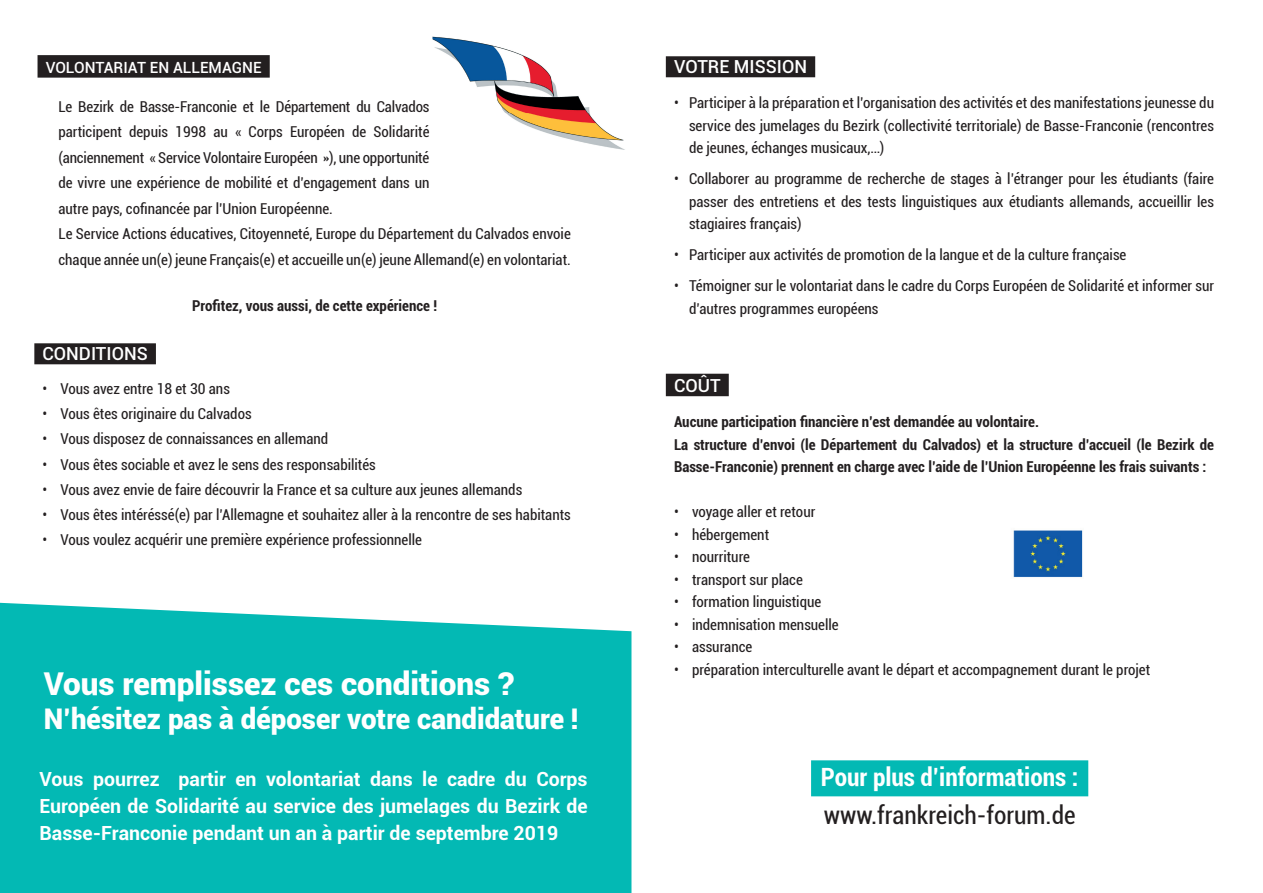
<style>
.page{position:relative;width:1263px;height:893px;background:#fff}
.page>*{position:absolute;margin:0;border:0;box-sizing:border-box;transform-origin:0 0}
.t1{font:900 31.5px "Roboto";color:#fff}
.t2{font:900 28.5px "Roboto";color:#fff}
.t3{font:700 condensed 25.2px "Roboto";color:#fff}
.t4{font:condensed 25.2px "Roboto";color:#231f20}
.t5{font:700 19.5px/27px "Roboto";color:#fff;text-align:justify}
.t6{font:500 18px "Roboto";color:#fff}
.t7{font:500 15.45px "Roboto";color:#fff}
.t8{font:condensed 15px/25.5px "Roboto";color:#231f20}
.t9{font:700 condensed 15px/22.5px "Roboto";color:#231f20}
</style>
<div class="page">
<div style="left:0;top:603px;width:631px;height:290px;background:#03b9b4"></div>
<div style="left:38px;top:55px;width:232px;height:23px;background:#231f20"></div>
<div style="left:666px;top:56px;width:149px;height:21px;background:#231f20"></div>
<div style="left:34px;top:343px;width:122px;height:21px;background:#231f20"></div>
<div style="left:666px;top:374px;width:63px;height:22px;background:#231f20"></div>
<svg style="left:432px;top:36px;width:193px;height:114px"></svg>
<img style="left:1013px;top:530px;width:70px;height:48px">
<div style="left:811px;top:760px;width:277px;height:36px;background:#03b9b4"></div>
<p class="t7" style="left:46px;top:57px;width:217px">VOLONTARIAT EN ALLEMAGNE</p>
<p class="t8" style="left:58px;top:93px;width:514px">Le Bezirk de Basse-Franconie et le Département du Calvados<br>participent depuis 1998 au « Corps Européen de Solidarité<br>(anciennement « Service Volontaire Européen »), une opportunité<br>de vivre une expérience de mobilité et d’engagement dans un<br>autre pays, cofinancée par l’Union Européenne.<br>Le Service Actions éducatives, Citoyenneté, Europe du Département du Calvados envoie chaque année un(e) jeune Français(e) et accueille un(e) jeune Allemand(e) en volontariat.</p>
<p class="t9" style="left:192px;top:294px;width:246px">Profitez, vous aussi, de cette expérience !</p>
<p class="t6" style="left:674px;top:54px;width:135px">VOTRE MISSION</p>
<p class="t8" style="left:689px;top:91px;width:526px;line-height:22.5px;text-align:justify;text-indent:-15px">• Participer à la préparation et l’organisation des activités et des manifestations jeunesse du service des jumelages du Bezirk (collectivité territoriale) de Basse-Franconie (rencontres de jeunes, échanges musicaux,…)</p>
<p class="t8" style="left:689px;top:167px;width:527px;line-height:22.5px;text-align:justify;text-indent:-15px">• Collaborer au programme de recherche de stages à l’étranger pour les étudiants (faire passer des entretiens et des tests linguistiques aux étudiants allemands, accueillir les stagiaires français)</p>
<p class="t8" style="left:674px;top:242px;width:454px">• Participer aux activités de promotion de la langue et de la culture française</p>
<p class="t8" style="left:689px;top:274px;width:526px;line-height:22.5px;text-indent:-15px">• Témoigner sur le volontariat dans le cadre du Corps Européen de Solidarité et informer sur d’autres programmes européens</p>
<p class="t6" style="left:43px;top:341px;width:107px">CONDITIONS</p>
<p class="t8" style="left:43px;top:375px;width:189px">• Vous avez entre 18 et 30 ans</p>
<p class="t8" style="left:43px;top:400px;width:211px">• Vous êtes originaire du Calvados</p>
<p class="t8" style="left:43px;top:426px;width:287px">• Vous disposez de connaissances en allemand</p>
<p class="t8" style="left:43px;top:451px;width:335px">• Vous êtes sociable et avez le sens des responsabilités</p>
<p class="t8" style="left:43px;top:476px;width:481px">• Vous avez envie de faire découvrir la France et sa culture aux jeunes allemands</p>
<p class="t8" style="left:43px;top:501px;width:530px">• Vous êtes intéréssé(e) par l’Allemagne et souhaitez aller à la rencontre de ses habitants</p>
<p class="t8" style="left:43px;top:527px;width:381px">• Vous voulez acquérir une première expérience professionnelle</p>
<p class="t6" style="left:674px;top:373px;width:48px">COÛT</p>
<p class="t9" style="left:674px;top:410px;width:542px">Aucune participation financière n’est demandée au volontaire.<br>La structure d’envoi (le Département du Calvados) et la structure d’accueil (le Bezirk de<br>Basse-Franconie) prennent en charge avec l’aide de l’Union Européenne les frais suivants :</p>
<p class="t8" style="left:674px;top:499px;width:143px">• voyage aller et retour</p>
<p class="t8" style="left:674px;top:521px;width:97px">• hébergement</p>
<p class="t8" style="left:674px;top:544px;width:77px">• nourriture</p>
<p class="t8" style="left:674px;top:566px;width:130px">• transport sur place</p>
<p class="t8" style="left:674px;top:589px;width:149px">• formation linguistique</p>
<p class="t8" style="left:674px;top:611px;width:166px">• indemnisation mensuelle</p>
<p class="t8" style="left:674px;top:634px;width:80px">• assurance</p>
<p class="t8" style="left:674px;top:656px;width:478px">• préparation interculturelle avant le départ et accompagnement durant le projet</p>
<h1 class="t1" style="left:44px;top:661px;width:472px">Vous remplissez ces conditions ?</h1>
<h2 class="t2" style="left:44px;top:698px;width:536px">N’hésitez pas à déposer votre candidature !</h2>
<h3 class="t5" style="left:40px;top:764px;width:550px">Vous pourrez partir en volontariat dans le cadre du Corps Européen de Solidarité au service des jumelages du Bezirk de Basse-Franconie pendant un an à partir de septembre 2019</h3>
<h3 class="t3" style="left:821px;top:759px;width:259px">Pour plus d’informations :</h3>
<h3 class="t4" style="left:824px;top:797px;width:253px">www.frankreich-forum.de</h3>
</div>
